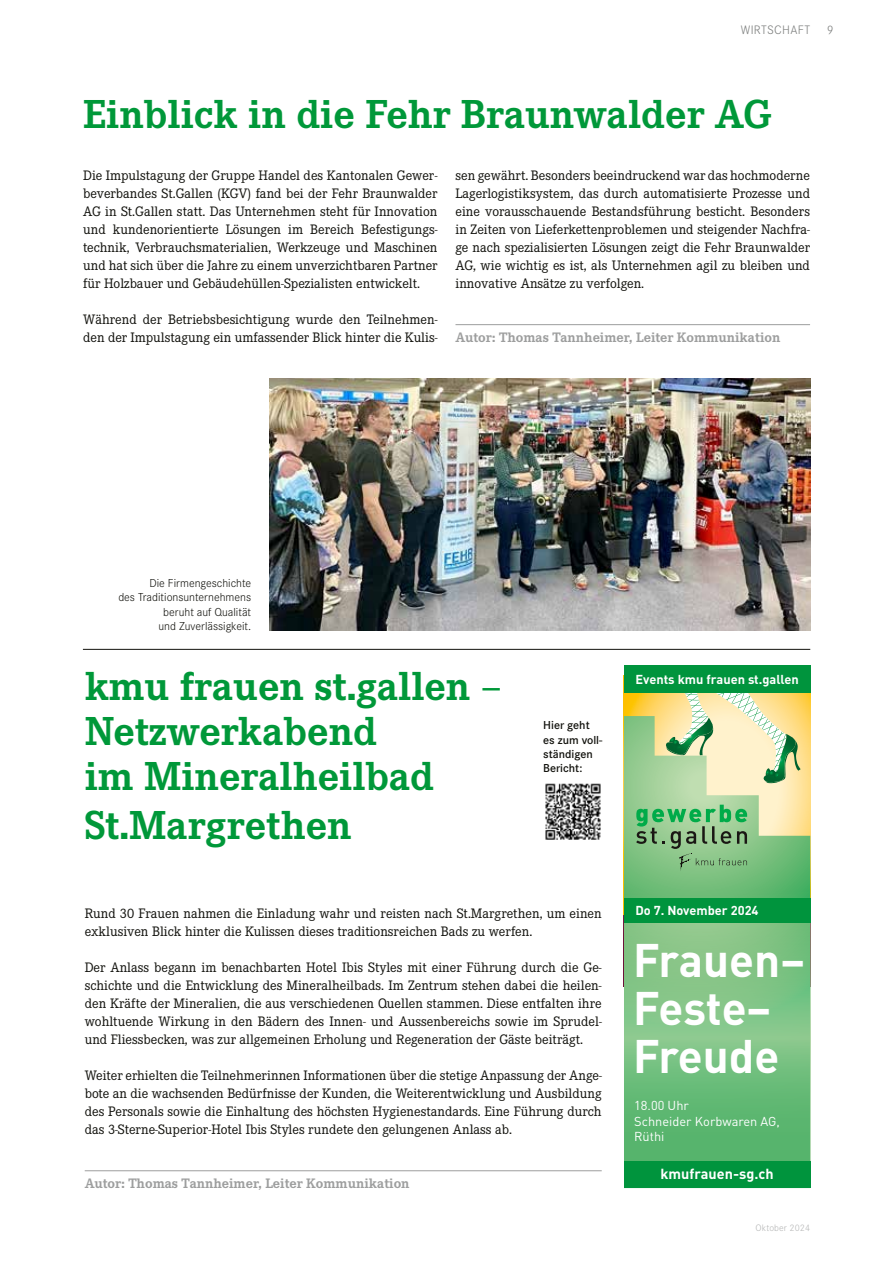
<style>
.page{position:relative;width:893px;height:1263px;background:#fff}
.page>*{position:absolute;margin:0;border:0;box-sizing:border-box;transform-origin:0 0}
.t1{font:700 46.5px/48px "DIN";color:#fff}
.t2{font:700 42px/45px "Corporate E";color:#009839}
.t3{font:700 14.4px "DIN";color:#fff}
.t4{font:14.25px/18px "Corporate E";color:#12120d;text-align:justify}
.t5{font:700 14.25px "Corporate E";color:#9d9e9e}
.t6{font:700 12.75px "DIN";color:#fff}
.t7{font:12.75px/15.5px "DIN";color:#fff}
.t8{font:300 12.75px "Corporate S";letter-spacing:.025em;color:#7b7d7c}
.t9{font:300 12px/14.4px "Corporate S";color:#12120d;text-align:right}
.t10{font:600 12px/14.4px "Corporate S";color:#12120d}
.t11{font:300 9.75px "Corporate S";letter-spacing:.01em;color:#b4b5b5}
</style>
<div class="page">
<hr style="left:83px;top:649px;width:727px;height:1px;background:#12120d">
<svg style="left:624px;top:923px;width:186px;height:238px;background:#75bf7f"></svg>
<svg style="left:624px;top:693px;width:186px;height:205px;background:#aece92"></svg>
<div style="left:624px;top:1161px;width:186px;height:27px;background:#00943d"></div>
<div style="left:624px;top:665px;width:186px;height:28px;background:#00943d"></div>
<div style="left:624px;top:898px;width:186px;height:25px;background:#00943d"></div>
<img style="left:545px;top:783px;width:56px;height:57px">
<hr style="left:455px;top:324px;width:355px;height:1px;background:#9d9e9e">
<img style="left:269px;top:378px;width:541px;height:252px">
<hr style="left:85px;top:1170px;width:517px;height:1px;background:#9d9e9e">
<p class="t8" style="left:741px;top:22px;width:71px">WIRTSCHAFT</p>
<p class="t8" style="left:827px;top:22px;width:8px">9</p>
<h2 class="t2" style="left:83px;top:92px;width:690px">Einblick in die Fehr Braunwalder AG</h2>
<p class="t4" style="left:83px;top:166px;width:356px">Die Impulstagung der Gruppe Handel des Kantonalen Gewer&shy;beverbandes St.Gallen (KGV) fand bei der Fehr Braunwalder AG in St.Gallen statt. Das Unternehmen steht für Innovation und kundenorientierte Lösungen im Bereich Befestigungs&shy;technik, Verbrauchsmaterialien, Werkzeuge und Maschinen und hat sich über die Jahre zu einem unverzichtbaren Partner für Holzbauer und Gebäudehüllen-Spezialisten entwickelt.</p>
<p class="t4" style="left:83px;top:310px;width:356px">Während der Betriebsbesichtigung wurde den Teilnehmen&shy;den der Impulstagung ein umfassender Blick hinter die Kulis-</p>
<p class="t4" style="left:455px;top:166px;width:356px">sen gewährt. Besonders beeindruckend war das hochmoderne Lagerlogistiksystem, das durch automatisierte Prozesse und eine vorausschauende Bestandsführung besticht. Besonders in Zeiten von Lieferkettenproblemen und steigender Nachfra&shy;ge nach spezialisierten Lösungen zeigt die Fehr Braunwalder AG, wie wichtig es ist, als Unternehmen agil zu bleiben und innovative Ansätze zu verfolgen.</p>
<p class="t5" style="left:455px;top:329px;width:326px">Autor: Thomas Tannheimer, Leiter Kommunikation</p>
<p class="t9" style="left:118px;top:575px;width:134px">Die Firmengeschichte<br>des Traditionsunternehmens beruht auf Qualität<br>und Zuverlässigkeit.</p>
<h2 class="t2" style="left:85px;top:664px;width:419px">kmu frauen st.gallen –<br>Netzwerkabend<br>im Mineralheilbad</h2>
<h2 class="t2" style="left:85px;top:803px;width:268px">St.Margrethen</h2>
<p class="t10" style="left:543px;top:717px;width:61px">Hier geht es zum voll&shy;ständigen<br>Bericht:</p>
<p class="t4" style="left:85px;top:904px;width:519px">Rund 30 Frauen nahmen die Einladung wahr und reisten nach St.Margrethen, um einen exklusiven Blick hinter die Kulissen dieses traditionsreichen Bads zu werfen.</p>
<p class="t4" style="left:85px;top:958px;width:519px">Der Anlass begann im benachbarten Hotel Ibis Styles mit einer Führung durch die Ge&shy;schichte und die Entwicklung des Mineralheilbads. Im Zentrum stehen dabei die heilen&shy;den Kräfte der Mineralien, die aus verschiedenen Quellen stammen. Diese entfalten ihre wohltuende Wirkung in den Bädern des Innen- und Aussenbereichs sowie im Sprudel&shy;und Fliessbecken, was zur allgemeinen Erholung und Regeneration der Gäste beiträgt.</p>
<p class="t4" style="left:85px;top:1066px;width:519px">Weiter erhielten die Teilnehmerinnen Informationen über die stetige Anpassung der Ange&shy;bote an die wachsenden Bedürfnisse der Kunden, die Weiterentwicklung und Ausbildung des Personals sowie die Einhaltung des höchsten Hygienestandards. Eine Führung durch das 3-Sterne-Superior-Hotel Ibis Styles rundete den gelungenen Anlass ab.</p>
<p class="t5" style="left:85px;top:1175px;width:326px">Autor: Thomas Tannheimer, Leiter Kommunikation</p>
<p class="t6" style="left:635px;top:671px;width:165px">Events kmu frauen st.gallen</p>
<p class="t6" style="left:635px;top:902px;width:125px">Do 7. November 2024</p>
<h1 class="t1" style="left:633px;top:934px;width:173px">Frauen–<br>Feste–<br>Freude</h1>
<p class="t7" style="left:634px;top:1098px;width:147px">18.00 Uhr<br>Schneider Korbwaren AG,<br>Rüthi</p>
<p class="t3" style="left:661px;top:1164px;width:115px">kmufrauen-sg.ch</p>
<p class="t11" style="left:756px;top:1222px;width:56px">Oktober 2024</p>
</div>
